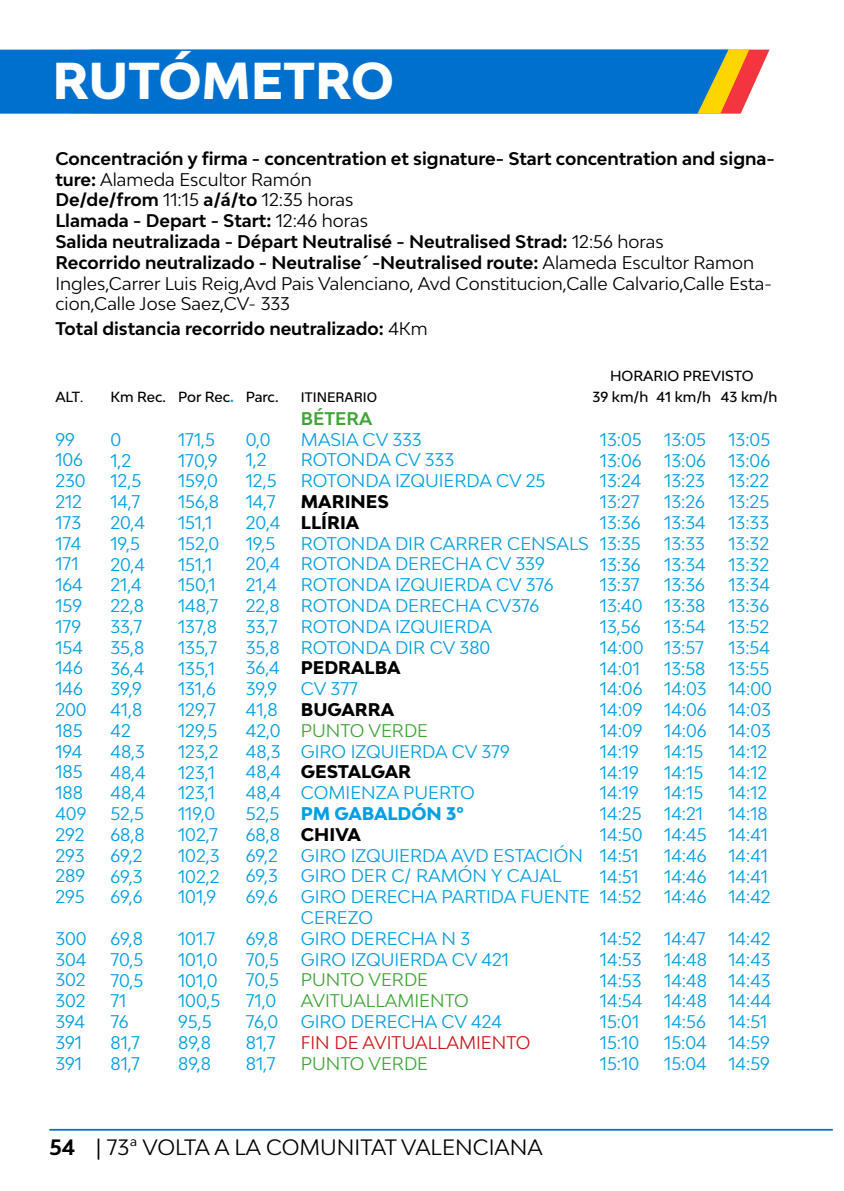
<style>
.page{position:relative;width:844px;height:1191px;background:#fff}
.page>*{position:absolute;margin:0;border:0;box-sizing:border-box;transform-origin:0 0}
.t1{font:800 49px "Bw Modelica";color:#fff}
.t2{font:21px "Bw Modelica";color:#000}
.t3{font:17.32px/20.8px "Bw Modelica";color:#009fe3}
.t4{font:700 17.32px/20.8px "Bw Modelica";color:#000}
.t5{font:17.32px/20.8px "Bw Modelica";color:#3fa535}
.t6{font:800 17.32px/20.8px "Bw Modelica";color:#000}
.t7{font:17.32px "Bw Modelica";color:#cd171a}
.t8{font:800 17.32px "Bw Modelica";color:#009fe3}
.t9{font:700 17.32px "Bw Modelica";color:#3fa535}
.t10{font:500 13.83px "Bw Modelica";color:#000}
.t11{font:13.83px "Acumin Variable Concept";letter-spacing:.005em;color:#000}
.s1{font-weight:400}
.s2{font-family:"Minion Pro"}
.s3{font-weight:700;color:#009fe3}
.s4{font-weight:700}
</style>
<div class="page">
<hr style="left:49px;top:1128px;width:783px;height:2px;background:#0074c8">
<svg style="left:750px;top:49px;width:20px;height:44px"></svg>
<svg style="left:729px;top:49px;width:21px;height:65px"></svg>
<div style="left:0;top:49px;width:729px;height:65px;background:#0070ce"></div>
<h1 class="t1" style="left:52px;top:49px;width:343px">RUTÓMETRO</h1>
<p class="t4" style="left:55px;top:148px;width:720px">Concentración y firma - concentration et signature- Start concentration and signa&shy;ture: <span class="s1">Alameda Escultor Ramón<br></span>De/de/from <span class="s1">11:15</span> a/á/to <span class="s1">12:35 horas<br></span>Llamada - Depart - Start: <span class="s1">12:46 horas<br></span>Salida neutralizada - Départ Neutralisé - Neutralised Strad: <span class="s1">12:56 horas<br></span>Recorrido neutralizado - Neutralise´-Neutralised route: <span class="s1">Alameda Escultor Ramon Ingles,Carrer Luis Reig,Avd Pais Valenciano, Avd Constitucion,Calle Calvario,Calle Esta&shy;cion,Calle Jose Saez,CV- 333</span></p>
<p class="t4" style="left:55px;top:318px;width:373px">Total distancia recorrido neutralizado: <span class="s1">4Km</span></p>
<p class="t10" style="left:610px;top:367px;width:145px">HORARIO PREVISTO</p>
<p class="t10" style="left:55px;top:388px;width:30px">ALT<span class="s2">.</span></p>
<p class="t10" style="left:110px;top:388px;width:169px">Km Rec. Por Rec<span class="s3">.</span> Parc.</p>
<p class="t11" style="left:301px;top:387px;width:78px">ITINERARIO</p>
<p class="t10" style="left:592px;top:388px;width:186px">39 km/h 41 km/h 43 km/h</p>
<p class="t3" style="left:178px;top:428px;width:43px">171,5<br>170,9<br>159,0<br>156,8<br>151,1<br>152,0<br>151,1<br>150,1<br>148,7<br>137,8<br>135,7<br>135,1<br>131,6<br>129,7<br>129,5<br>123,2<br>123,1<br>123,1<br>119,0<br>102,7<br>102,3<br>102,2<br>101,9</p>
<p class="t3" style="left:178px;top:927px;width:44px">101.7<br>101,0<br>101,0<br>100,5<br>95,5<br>89,8<br>89,8</p>
<p class="t9" style="left:301px;top:407px;width:73px">BÉTERA</p>
<p class="t3" style="left:301px;top:428px;width:246px">MASIA CV 333<br>ROTONDA CV 333<br>ROTONDA IZQUIERDA CV 25</p>
<p class="t6" style="left:301px;top:491px;width:89px">MARINES<br>LLÍRIA</p>
<p class="t3" style="left:301px;top:532px;width:289px">ROTONDA DIR CARRER CENSALS<br>ROTONDA DERECHA CV 339<br>ROTONDA IZQUIERDA CV 376<br>ROTONDA DERECHA CV376<br>ROTONDA IZQUIERDA<br>ROTONDA DIR CV 380</p>
<p class="t6" style="left:301px;top:657px;width:101px">PEDRALBA</p>
<p class="t3" style="left:301px;top:678px;width:59px">CV 377</p>
<p class="t6" style="left:301px;top:699px;width:95px">BUGARRA</p>
<p class="t5" style="left:301px;top:719px;width:129px">PUNTO VERDE</p>
<p class="t3" style="left:301px;top:740px;width:210px">GIRO IZQUIERDA CV 379</p>
<p class="t6" style="left:301px;top:761px;width:112px">GESTALGAR</p>
<p class="t3" style="left:301px;top:782px;width:175px">COMIENZA PUERTO</p>
<p class="t8" style="left:301px;top:802px;width:164px">PM GABALDÓN 3º</p>
<p class="t6" style="left:301px;top:823px;width:62px">CHIVA</p>
<p class="t3" style="left:301px;top:844px;width:290px">GIRO IZQUIERDA AVD ESTACIÓN<br>GIRO DER C/ RAMÓN Y CAJAL<br>GIRO DERECHA PARTIDA FUENTE<br>CEREZO<br>GIRO DERECHA N 3<br>GIRO IZQUIERDA CV 421</p>
<p class="t5" style="left:301px;top:969px;width:169px">PUNTO VERDE<br>AVITUALLAMIENTO</p>
<p class="t3" style="left:301px;top:1010px;width:203px">GIRO DERECHA CV 424</p>
<p class="t7" style="left:301px;top:1031px;width:231px">FIN DE AVITUALLAMIENTO</p>
<p class="t5" style="left:301px;top:1052px;width:129px">PUNTO VERDE</p>
<p class="t3" style="left:246px;top:428px;width:37px">0,0<br>1,2<br>12,5<br>14,7<br>20,4<br>19,5<br>20,4<br>21,4<br>22,8<br>33,7<br>35,8<br>36,4<br>39,9<br>41,8<br>42,0<br>48,3<br>48,4<br>48,4<br>52,5<br>68,8<br>69,2<br>69,3<br>69,6</p>
<p class="t3" style="left:246px;top:927px;width:35px">69,8<br>70,5<br>70,5<br>71,0<br>76,0<br>81,7<br>81,7</p>
<p class="t3" style="left:55px;top:428px;width:33px">99<br>106<br>230<br>212<br>173<br>174<br>171<br>164<br>159<br>179<br>154<br>146<br>146<br>200<br>185<br>194<br>185<br>188<br>409<br>292<br>293<br>289<br>295</p>
<p class="t3" style="left:55px;top:927px;width:33px">300<br>304<br>302<br>302<br>394<br>391<br>391</p>
<p class="t3" style="left:664px;top:428px;width:44px">13:05<br>13:06<br>13:23<br>13:26<br>13:34<br>13:33<br>13:34<br>13:36<br>13:38<br>13:54<br>13:57<br>13:58<br>14:03<br>14:06<br>14:06<br>14:15<br>14:15<br>14:15<br>14:21<br>14:45<br>14:46<br>14:46<br>14:46</p>
<p class="t3" style="left:664px;top:927px;width:44px;text-align:justify">14:47<br>14:48<br>14:48<br>14:48<br>14:56<br>15:04<br>15:04</p>
<p class="t3" style="left:728px;top:428px;width:45px">13:05<br>13:06<br>13:22<br>13:25<br>13:33<br>13:32<br>13:32<br>13:34<br>13:36<br>13:52<br>13:54<br>13:55<br>14:00<br>14:03<br>14:03<br>14:12<br>14:12<br>14:12<br>14:18<br>14:41<br>14:41<br>14:41<br>14:42</p>
<p class="t3" style="left:728px;top:927px;width:45px">14:42<br>14:43<br>14:43<br>14:44<br>14:51<br>14:59<br>14:59</p>
<p class="t3" style="left:599px;top:428px;width:45px">13:05<br>13:06<br>13:24<br>13:27<br>13:36<br>13:35<br>13:36<br>13:37<br>13:40<br>13,56<br>14:00<br>14:01<br>14:06<br>14:09<br>14:09<br>14:19<br>14:19<br>14:19<br>14:25<br>14:50<br>14:51<br>14:51<br>14:52</p>
<p class="t3" style="left:599px;top:927px;width:44px">14:52<br>14:53<br>14:53<br>14:54<br>15:01<br>15:10<br>15:10</p>
<p class="t3" style="left:110px;top:428px;width:37px">0<br>1,2<br>12,5<br>14,7<br>20,4<br>19,5<br>20,4<br>21,4<br>22,8<br>33,7<br>35,8<br>36,4<br>39,9<br>41,8<br>42<br>48,3<br>48,4<br>48,4<br>52,5<br>68,8<br>69,2<br>69,3<br>69,6</p>
<p class="t3" style="left:110px;top:927px;width:35px">69,8<br>70,5<br>70,5<br>71<br>76<br>81,7<br>81,7</p>
<p class="t2" style="left:49px;top:1133px;width:494px"><span class="s4">54</span> | 73ª VOLTA A LA COMUNITAT VALENCIANA</p>
</div>
